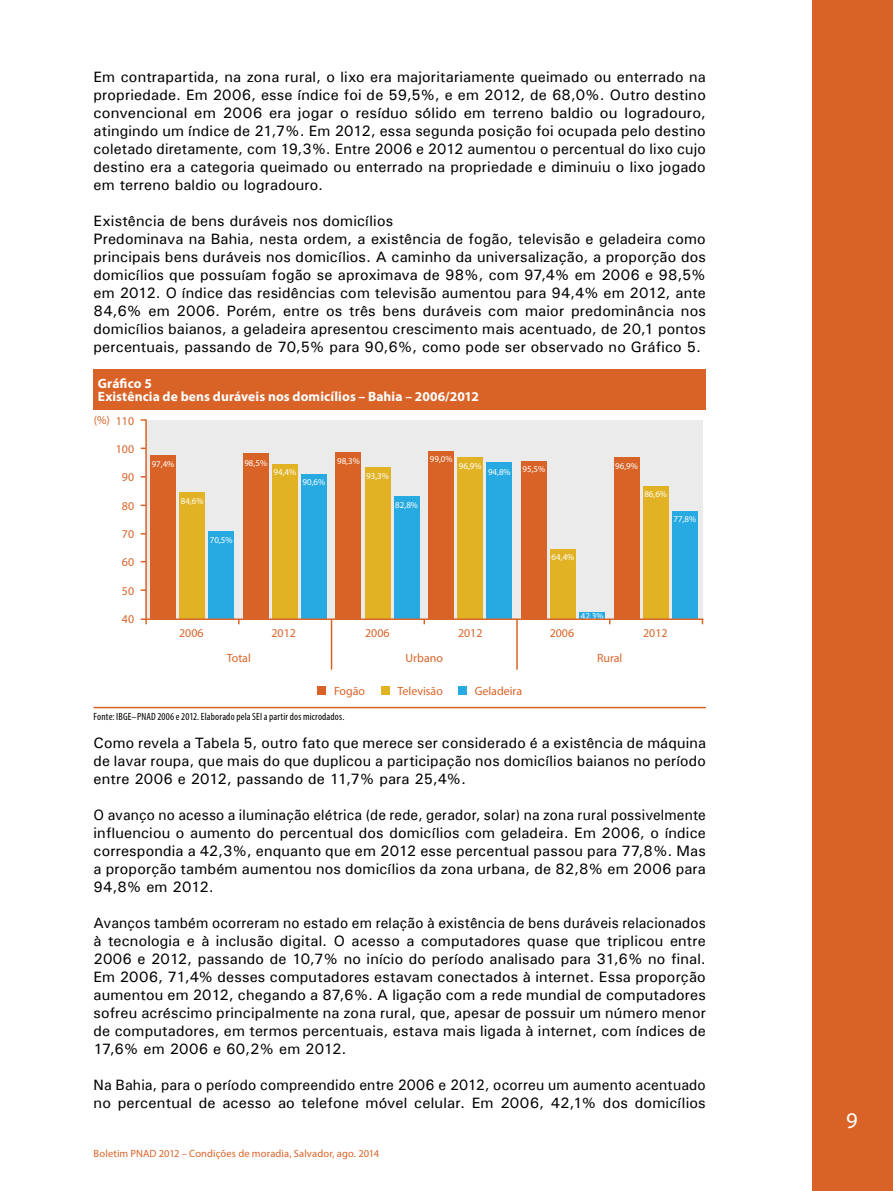
<style>
.page{position:relative;width:893px;height:1191px;background:#fff}
.page>*{position:absolute;margin:0;border:0;box-sizing:border-box;transform-origin:0 0}
.t1{font:22.5px "Myriad Pro";color:#fff}
.t2{font:500 15px/18px "Univers";letter-spacing:.01em;color:#000;text-align:justify}
.t3{font:500 15px/18px "Univers";letter-spacing:.01em;color:#000;text-align:justify;scale:.95 1}
.t4{font:500 15px/18px "Univers";letter-spacing:.01em;color:#000;scale:.96 1}
.t5{font:700 13.5px/13.5px "Myriad Pro";letter-spacing:.01em;color:#fff}
.t6{font:12px "Myriad Pro";color:#d96327}
.t7{font:condensed 10.5px "Myriad Pro";letter-spacing:.015em;color:#000}
.t8{font:10.5px "Myriad Pro";letter-spacing:.015em;color:#d96327}
.t9{font:9px "Myriad Pro";color:#fff}
</style>
<div class="page">
<div style="left:812px;top:0;width:81px;height:1191px;background:#d96327"></div>
<div style="left:94px;top:369px;width:612px;height:40px;background:#d96327"></div>
<hr style="left:94px;top:707px;width:612px;height:1px;background:#d96327">
<div style="left:146px;top:420px;width:556px;height:199px;background:#ebebec"></div>
<div style="left:179px;top:492px;width:26px;height:127px;background:#e1b324"></div>
<div style="left:272px;top:464px;width:26px;height:155px;background:#e1b324"></div>
<div style="left:365px;top:467px;width:25px;height:152px;background:#e1b324"></div>
<div style="left:458px;top:457px;width:25px;height:162px;background:#e1b324"></div>
<div style="left:550px;top:549px;width:26px;height:70px;background:#e1b324"></div>
<div style="left:643px;top:486px;width:25px;height:133px;background:#e1b324"></div>
<div style="left:614px;top:457px;width:25px;height:162px;background:#d96327"></div>
<div style="left:672px;top:511px;width:25px;height:108px;background:#27aae1"></div>
<div style="left:521px;top:461px;width:26px;height:158px;background:#d96327"></div>
<div style="left:579px;top:612px;width:26px;height:7px;background:#27aae1"></div>
<div style="left:428px;top:451px;width:26px;height:168px;background:#d96327"></div>
<div style="left:487px;top:462px;width:25px;height:157px;background:#27aae1"></div>
<div style="left:336px;top:453px;width:25px;height:166px;background:#d96327"></div>
<div style="left:394px;top:497px;width:25px;height:122px;background:#27aae1"></div>
<div style="left:243px;top:453px;width:25px;height:166px;background:#d96327"></div>
<div style="left:301px;top:475px;width:26px;height:144px;background:#27aae1"></div>
<div style="left:209px;top:532px;width:25px;height:87px;background:#27aae1"></div>
<div style="left:150px;top:456px;width:26px;height:163px;background:#d96327"></div>
<div style="left:317px;top:686px;width:9px;height:9px;background:#d96327"></div>
<div style="left:381px;top:686px;width:8px;height:9px;background:#e1b324"></div>
<div style="left:458px;top:686px;width:8px;height:9px;background:#27aae1"></div>
<hr style="left:145px;top:419px;width:2px;height:205px;background:#d96327">
<hr style="left:331px;top:619px;width:1px;height:50px;background:#d96327">
<hr style="left:516px;top:619px;width:2px;height:50px;background:#d96327">
<hr style="left:141px;top:618px;width:562px;height:2px;background:#d96327">
<p class="t2" style="left:94px;top:67px;width:614px">Em contrapartida, na zona rural, o lixo era majoritariamente queimado ou enterrado na propriedade. Em 2006, esse índice foi de 59,5%, e em 2012, de 68,0%. Outro destino convencional em 2006 era jogar o resíduo sólido em terreno baldio ou logradouro, atingindo um índice de 21,7%. Em 2012, essa segunda posição foi ocupada pelo destino coletado diretamente, com 19,3%. Entre 2006 e 2012 aumentou o percentual do lixo cujo destino era a categoria queimado ou enterrado na propriedade e diminuiu o lixo jogado em terreno baldio ou logradouro.</p>
<p class="t2" style="left:94px;top:211px;width:614px;text-align:left">Existência de bens duráveis nos domicílios<br>Predominava na Bahia, nesta ordem, a existência de fogão, televisão e geladeira como principais bens duráveis nos domicílios. A caminho da universalização, a proporção dos domicílios que possuíam fogão se aproximava de 98%, com 97,4% em 2006 e 98,5% em 2012. O índice das residências com televisão aumentou para 94,4% em 2012, ante 84,6% em 2006. Porém, entre os três bens duráveis com maior predominância nos domicílios baianos, a geladeira apresentou crescimento mais acentuado, de 20,1 pontos percentuais, passando de 70,5% para 90,6%, como pode ser observado no Gráfico 5.</p>
<p class="t5" style="left:98px;top:376px;width:382px">Gráfico 5<br>Existência de bens duráveis nos domicílios – Bahia – 2006/2012</p>
<p class="t6" style="left:94px;top:412px;width:18px">(%)</p>
<p class="t6" style="left:116px;top:413px;width:20px">110</p>
<p class="t6" style="left:116px;top:441px;width:20px">100</p>
<p class="t6" style="left:122px;top:470px;width:14px">90</p>
<p class="t6" style="left:122px;top:498px;width:14px">80</p>
<p class="t6" style="left:122px;top:526px;width:14px">70</p>
<p class="t6" style="left:122px;top:555px;width:14px">60</p>
<p class="t6" style="left:122px;top:583px;width:14px">50</p>
<p class="t6" style="left:122px;top:611px;width:14px">40</p>
<p class="t9" style="left:152px;top:458px;width:24px">97,4%</p>
<p class="t9" style="left:181px;top:495px;width:24px">84,6%</p>
<p class="t9" style="left:210px;top:534px;width:24px">70,5%</p>
<p class="t9" style="left:244px;top:457px;width:24px">98,5%</p>
<p class="t9" style="left:273px;top:466px;width:24px">94,4%</p>
<p class="t9" style="left:303px;top:477px;width:24px">90,6%</p>
<p class="t9" style="left:337px;top:455px;width:24px">98,3%</p>
<p class="t9" style="left:366px;top:470px;width:24px">93,3%</p>
<p class="t9" style="left:395px;top:499px;width:24px">82,8%</p>
<p class="t9" style="left:430px;top:453px;width:24px">99,0%</p>
<p class="t9" style="left:459px;top:460px;width:24px">96,9%</p>
<p class="t9" style="left:523px;top:463px;width:24px">95,5%</p>
<p class="t9" style="left:488px;top:466px;width:24px">94,8%</p>
<p class="t9" style="left:552px;top:551px;width:24px">64,4%</p>
<p class="t9" style="left:581px;top:610px;width:24px">42,3%</p>
<p class="t9" style="left:615px;top:460px;width:24px">96,9%</p>
<p class="t9" style="left:644px;top:488px;width:24px">86,6%</p>
<p class="t9" style="left:673px;top:513px;width:24px">77,8%</p>
<p class="t6" style="left:179px;top:625px;width:26px">2006</p>
<p class="t6" style="left:271px;top:625px;width:26px">2012</p>
<p class="t6" style="left:365px;top:625px;width:26px">2006</p>
<p class="t6" style="left:458px;top:625px;width:26px">2012</p>
<p class="t6" style="left:550px;top:625px;width:26px">2006</p>
<p class="t6" style="left:643px;top:625px;width:26px">2012</p>
<p class="t6" style="left:227px;top:651px;width:26px">Total</p>
<p class="t6" style="left:597px;top:651px;width:27px">Rural</p>
<p class="t6" style="left:406px;top:651px;width:39px">Urbano</p>
<p class="t6" style="left:334px;top:683px;width:32px">Fogão</p>
<p class="t6" style="left:397px;top:683px;width:47px">Televisão</p>
<p class="t6" style="left:475px;top:683px;width:49px">Geladeira</p>
<p class="t7" style="left:94px;top:710px;width:252px">Fonte: IBGE–PNAD 2006 e 2012. Elaborado pela SEI a partir dos microdados.</p>
<p class="t2" style="left:94px;top:733px;width:614px">Como revela a Tabela 5, outro fato que merece ser considerado é a existência de máquina de lavar roupa, que mais do que duplicou a participação nos domicílios baianos no período entre 2006 e 2012, passando de 11,7% para 25,4%.</p>
<p class="t3" style="left:94px;top:805px;width:646px">O avanço no acesso a iluminação elétrica (de rede, gerador, solar) na zona rural possivelmente influenciou o aumento do percentual dos domicílios com geladeira. Em 2006, o índice correspondia a 42,3%, enquanto que em 2012 esse percentual passou para 77,8%. Mas a proporção também aumentou nos domicílios da zona urbana, de 82,8% em 2006 para 94,8% em 2012.</p>
<p class="t3" style="left:94px;top:913px;width:646px">Avanços também ocorreram no estado em relação à existência de bens duráveis relacionados à tecnologia e à inclusão digital. O acesso a computadores quase que triplicou entre 2006 e 2012, passando de 10,7% no início do período analisado para 31,6% no final.<br>Em 2006, 71,4% desses computadores estavam conectados à internet. Essa proporção aumentou em 2012, chegando a 87,6%. A ligação com a rede mundial de computadores sofreu acréscimo principalmente na zona rural, que, apesar de possuir um número menor de computadores, em termos percentuais, estava mais ligada à internet, com índices de 17,6% em 2006 e 60,2% em 2012.</p>
<p class="t4" style="left:94px;top:1075px;width:639px">Na Bahia, para o período compreendido entre 2006 e 2012, ocorreu um aumento acentuado no percentual de acesso ao telefone móvel celular. Em 2006, 42,1% dos domicílios</p>
<p class="t8" style="left:94px;top:1146px;width:287px">Boletim PNAD 2012 – Condições de moradia, Salvador, ago. 2014</p>
<h1 class="t1" style="left:846px;top:1106px;width:13px">9</h1>
</div>
